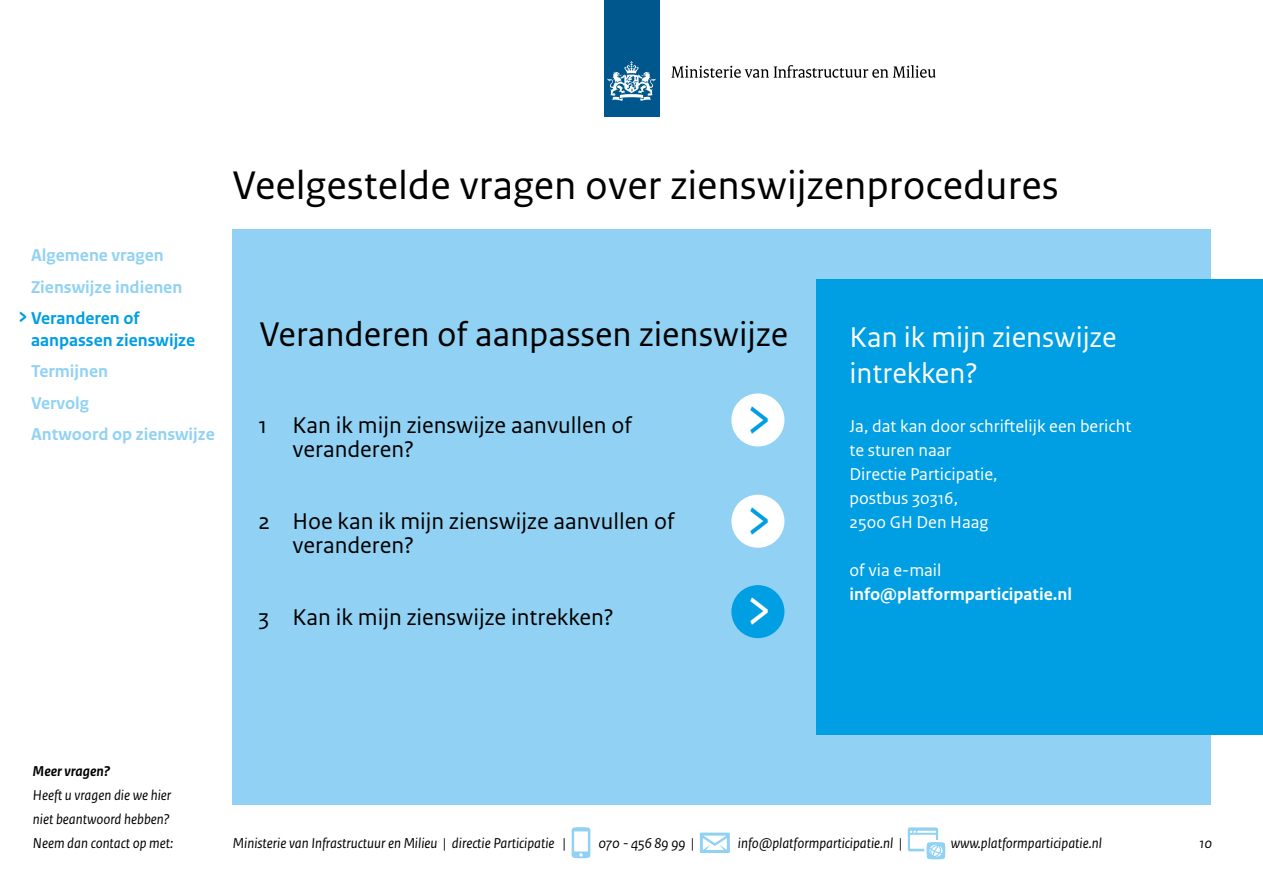
<style>
.page{position:relative;width:1263px;height:893px;background:#fff}
.page>*{position:absolute;margin:0;border:0;box-sizing:border-box;transform-origin:0 0}
._03_RO_Broodtekst_gr{font:63.9px "Rijksoverheid Sans Text";color:#009ee3;scale:.75 1}
._03_RO_Broodtekst_gr-2{font:63.9px "Rijksoverheid Sans Text";color:#fff;scale:.75 1}
._03_RO_Broodtekst_gr-3{font:42px "Rijksoverheid Sans Text";color:#000}
._03_RO_Broodtekst_gr-4{font:36px "Rijksoverheid Sans Text";color:#000}
._03_RO_Broodtekst_gr-5{font:30px/36px "Rijksoverheid Sans Text";color:#fff}
._03_RO_Broodtekst_gr-6{font:24px/24px "Rijksoverheid Sans Text";color:#000}
._03_RO_Broodtekst_gr-7{font:18px/24px "Rijksoverheid Sans Text";color:#fff}
._03_RO_Broodtekst_gr-8{font:700 18px "Rijksoverheid Sans Text";color:#91d2f4}
._03_RO_Broodtekst_gr-9{font:700 18px/21.6px "Rijksoverheid Sans Text";color:#009ee3}
._03_RO_Broodtekst_gr-10{font:700 18px "Rijksoverheid Sans Text";color:#fff}
._03_RO_Broodtekst_gr-11{font:italic 15px "Rijksoverheid Sans Text";color:#000}
._03_RO_Broodtekst_gr-12{font:italic 700 15px "Rijksoverheid Sans Text";color:#000}
.s1{font-size:24px}
</style>
<div class="page">
<div style="left:233px;top:229px;width:978px;height:576px;background:#91d2f4"></div>
<div style="left:604px;top:0;width:55px;height:117px;background:#00578e"></div>
<svg style="left:607px;top:61px;width:48px;height:40px"></svg>
<svg style="left:671px;top:65px;width:264px;height:13px"></svg>
<div style="left:816px;top:280px;width:447px;height:455px;background:#009ee3"></div>
<div style="left:731px;top:393px;width:53px;height:53px;background:#fff;border-radius:50%"></div>
<div style="left:731px;top:585px;width:53px;height:53px;background:#009ee3;border-radius:50%"></div>
<div style="left:731px;top:495px;width:53px;height:53px;background:#fff;border-radius:50%"></div>
<svg style="left:572px;top:827px;width:18px;height:31px"></svg>
<svg style="left:700px;top:833px;width:30px;height:20px"></svg>
<svg style="left:908px;top:827px;width:37px;height:32px"></svg>
<p class="_03_RO_Broodtekst_gr-8" style="left:31px;top:245px;width:134px">Algemene vragen</p>
<p class="_03_RO_Broodtekst_gr-8" style="left:31px;top:277px;width:153px">Zienswijze indienen</p>
<p class="_03_RO_Broodtekst_gr-9" style="left:31px;top:308px;width:166px;text-indent:-13px"><span class="s1">&gt;</span> Veranderen of aanpassen zienswijze</p>
<p class="_03_RO_Broodtekst_gr-8" style="left:31px;top:361px;width:78px">Termijnen</p>
<p class="_03_RO_Broodtekst_gr-8" style="left:31px;top:393px;width:59px">Vervolg</p>
<p class="_03_RO_Broodtekst_gr-8" style="left:31px;top:424px;width:185px">Antwoord op zienswijze</p>
<p class="_03_RO_Broodtekst_gr-3" style="left:233px;top:161px;width:828px">Veelgestelde vragen over zienswijzenprocedures</p>
<p class="_03_RO_Broodtekst_gr-4" style="left:259px;top:314px;width:530px">Veranderen of aanpassen zienswijze</p>
<p class="_03_RO_Broodtekst_gr-6" style="left:292px;top:413px;width:341px;text-indent:-34px">1 Kan ik mijn zienswijze aanvullen of veranderen?</p>
<p class="_03_RO_Broodtekst_gr-6" style="left:292px;top:509px;width:384px;text-indent:-34px">2 Hoe kan ik mijn zienswijze aanvullen of veranderen?</p>
<p class="_03_RO_Broodtekst_gr-6" style="left:258px;top:605px;width:357px">3 Kan ik mijn zienswijze intrekken?</p>
<p class="_03_RO_Broodtekst_gr" style="left:746px;top:381px;width:35px">&gt;</p>
<p class="_03_RO_Broodtekst_gr" style="left:746px;top:482px;width:35px">&gt;</p>
<p class="_03_RO_Broodtekst_gr-2" style="left:746px;top:573px;width:35px">&gt;</p>
<p class="_03_RO_Broodtekst_gr-5" style="left:849px;top:320px;width:269px">Kan ik mijn zienswijze intrekken?</p>
<p class="_03_RO_Broodtekst_gr-7" style="left:849px;top:415px;width:283px">Ja, dat kan door schriftelijk een bericht te sturen naar</p>
<p class="_03_RO_Broodtekst_gr-7" style="left:849px;top:463px;width:150px">Directie Participatie,</p>
<p class="_03_RO_Broodtekst_gr-7" style="left:849px;top:487px;width:110px">postbus 30316,</p>
<p class="_03_RO_Broodtekst_gr-7" style="left:849px;top:511px;width:140px">2500 GH Den Haag</p>
<p class="_03_RO_Broodtekst_gr-7" style="left:849px;top:559px;width:94px">of via e-mail</p>
<p class="_03_RO_Broodtekst_gr-10" style="left:849px;top:584px;width:224px">info@platformparticipatie.nl</p>
<p class="_03_RO_Broodtekst_gr-12" style="left:33px;top:762px;width:79px">Meer vragen?</p>
<p class="_03_RO_Broodtekst_gr-11" style="left:33px;top:787px;width:140px">Heeft u vragen die we hier</p>
<p class="_03_RO_Broodtekst_gr-11" style="left:33px;top:811px;width:138px">niet beantwoord hebben?</p>
<p class="_03_RO_Broodtekst_gr-11" style="left:33px;top:835px;width:142px">Neem dan contact op met:</p>
<p class="_03_RO_Broodtekst_gr-11" style="left:233px;top:834px;width:335px">Ministerie van Infrastructuur en Milieu | directie Participatie |</p>
<p class="_03_RO_Broodtekst_gr-11" style="left:598px;top:834px;width:98px">070 - 456 89 99 |</p>
<p class="_03_RO_Broodtekst_gr-11" style="left:738px;top:834px;width:166px">info@platformparticipatie.nl |</p>
<p class="_03_RO_Broodtekst_gr-11" style="left:951px;top:834px;width:153px">www.platformparticipatie.nl</p>
<p class="_03_RO_Broodtekst_gr-11" style="left:1199px;top:835px;width:14px">10</p>
</div>
